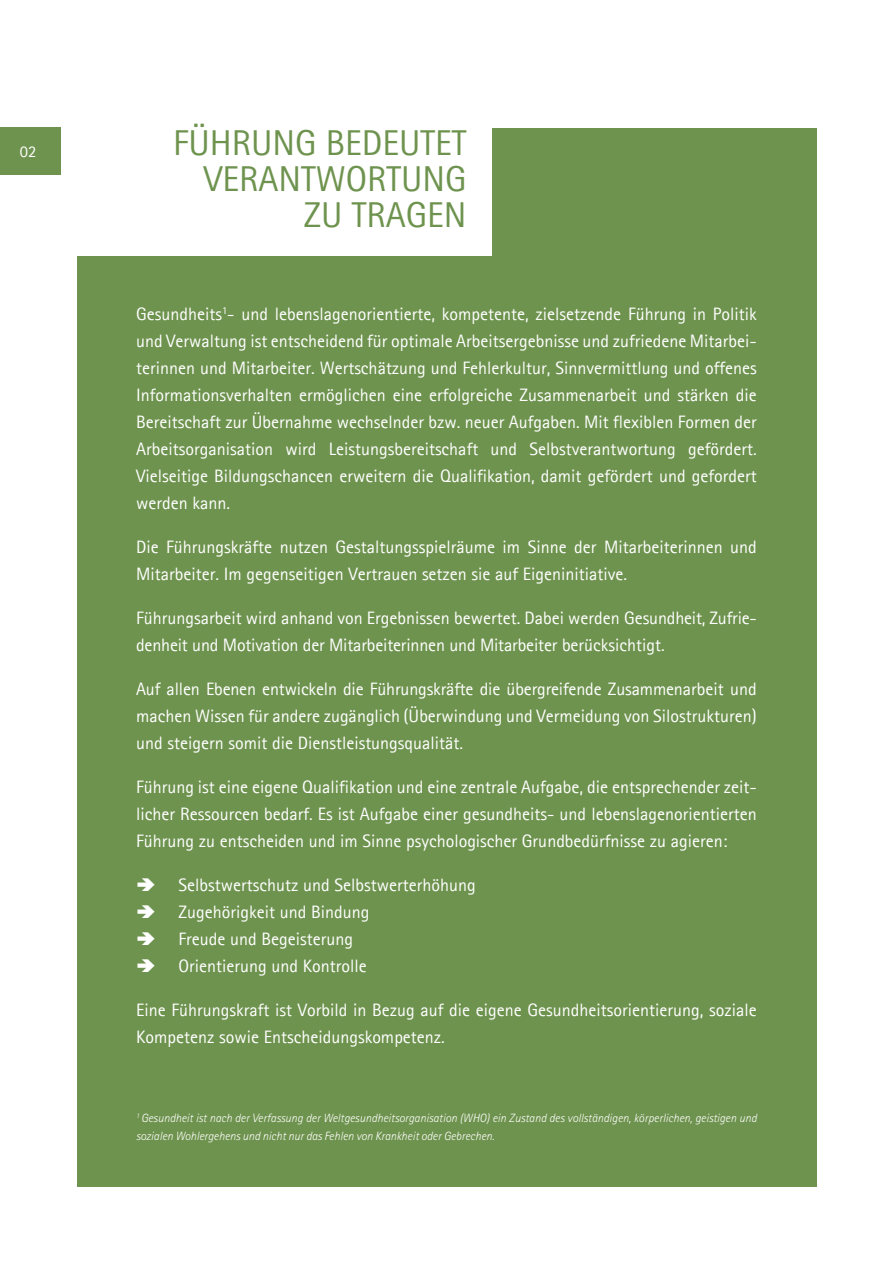
<style>
.page{position:relative;width:893px;height:1263px;background:#fff}
.page>*{position:absolute;margin:0;border:0;box-sizing:border-box;transform-origin:0 0}
.t1{font:36px/36px "Rotis Sans Serif";color:#6e934e;text-align:right}
.t2{font:18px/27px "Rotis Sans Serif";color:#fff}
.t3{font:16.5px "Rotis Sans Serif";color:#fff}
.t4{font:italic 300 12px/18px "Rotis Sans Serif";color:#fff}
</style>
<div class="page">
<div style="left:0;top:128px;width:61px;height:47px;background:#6e934e"></div>
<div style="left:77px;top:128px;width:739px;height:1058px;background:#6e934e"></div>
<div style="left:73px;top:119px;width:419px;height:136px;background:#fff"></div>
<p class="t3" style="left:20px;top:145px;width:18px">02</p>
<h1 class="t1" style="left:173px;top:127px;width:295px">FÜHRUNG BEDEUTET<br>VERANTWORTUNG<br>ZU TRAGEN</h1>
<p class="t2" style="left:136px;top:301px;width:622px;text-align:justify">Gesundheits<sup>1</sup>- und lebenslagenorientierte, kompetente, zielsetzende Führung in Politik und Verwaltung ist entscheidend für optimale Arbeitsergebnisse und zufriedene Mitarbei&shy;terinnen und Mitarbeiter. Wertschätzung und Fehlerkultur, Sinnvermittlung und offenes Informationsverhalten ermöglichen eine erfolgreiche Zusammenarbeit und stärken die Bereitschaft zur Übernahme wechselnder bzw. neuer Aufgaben. Mit flexiblen Formen der Arbeitsorganisation wird Leistungsbereitschaft und Selbstverantwortung gefördert.<br>Vielseitige Bildungschancen erweitern die Qualifikation, damit gefördert und gefordert werden kann.</p>
<p class="t2" style="left:136px;top:534px;width:622px">Die Führungskräfte nutzen Gestaltungsspielräume im Sinne der Mitarbeiterinnen und<br>Mitarbeiter. Im gegenseitigen Vertrauen setzen sie auf Eigeninitiative.</p>
<p class="t2" style="left:136px;top:605px;width:622px">Führungsarbeit wird anhand von Ergebnissen bewertet. Dabei werden Gesundheit, Zufrie&shy;denheit und Motivation der Mitarbeiterinnen und Mitarbeiter berücksichtigt.</p>
<p class="t2" style="left:136px;top:676px;width:622px;text-align:justify">Auf allen Ebenen entwickeln die Führungskräfte die übergreifende Zusammenarbeit und machen Wissen für andere zugänglich (Überwindung und Vermeidung von Silostrukturen) und steigern somit die Dienstleistungsqualität.</p>
<p class="t2" style="left:136px;top:774px;width:622px;text-align:justify">Führung ist eine eigene Qualifikation und eine zentrale Aufgabe, die entsprechender zeit&shy;licher Ressourcen bedarf. Es ist Aufgabe einer gesundheits- und lebenslagenorientierten Führung zu entscheiden und im Sinne psychologischer Grundbedürfnisse zu agieren:</p>
<p class="t2" style="left:179px;top:872px;width:299px">Selbstwertschutz und Selbstwerterhöhung<br>Zugehörigkeit und Bindung<br>Freude und Begeisterung<br>Orientierung und Kontrolle</p>
<p class="t2" style="left:136px;top:997px;width:622px">Eine Führungskraft ist Vorbild in Bezug auf die eigene Gesundheitsorientierung, soziale<br>Kompetenz sowie Entscheidungskompetenz.</p>
<p class="t4" style="left:136px;top:1109px;width:622px"><sup>1</sup> Gesundheit ist nach der Verfassung der Weltgesundheitsorganisation (WHO) ein Zustand des vollständigen, körperlichen, geistigen und sozialen Wohlergehens und nicht nur das Fehlen von Krankheit oder Gebrechen.</p>
</div>
